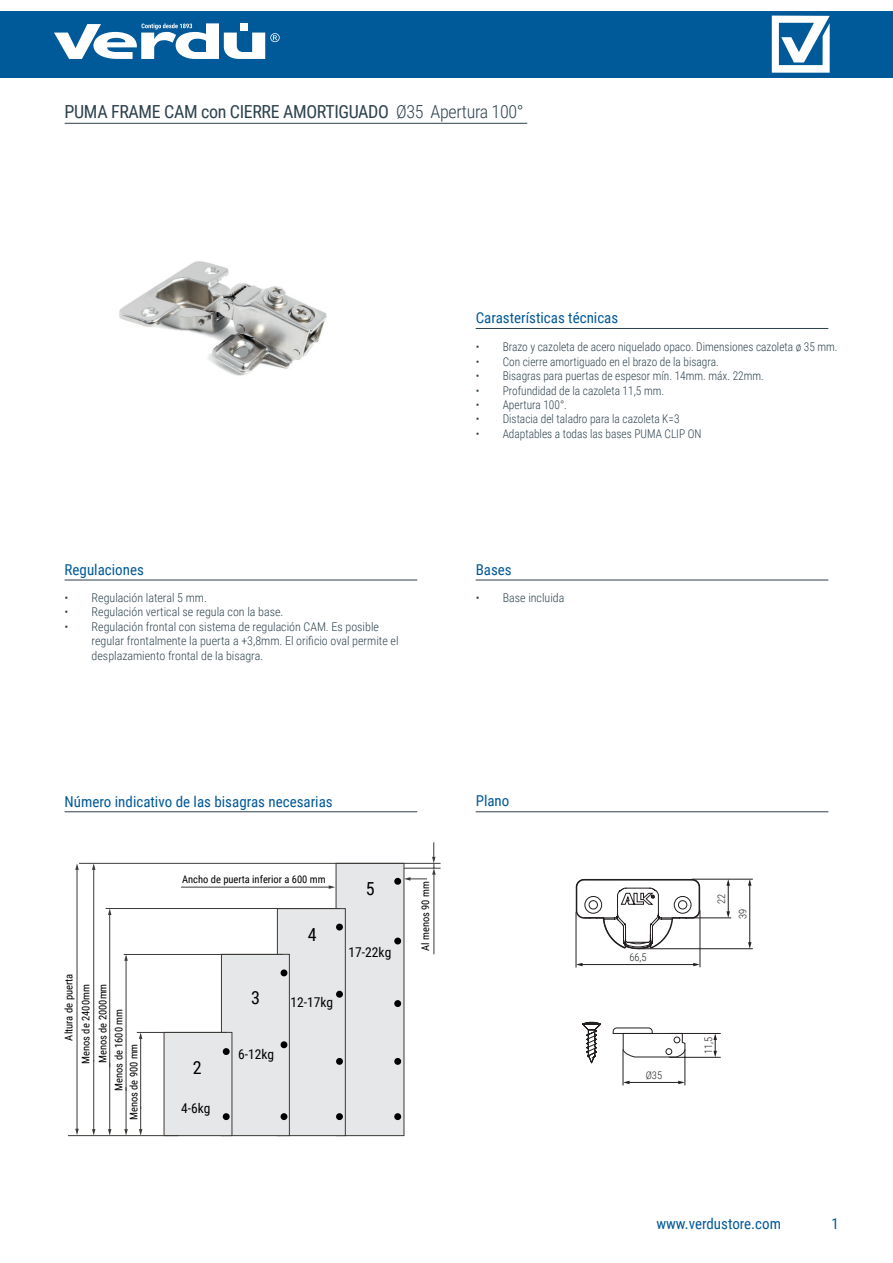
<style>
.page{position:relative;width:893px;height:1263px;background:#fff}
.page>*{position:absolute;margin:0;border:0;box-sizing:border-box;transform-origin:0 0}
.t1{font:18px "Roboto Condensed";letter-spacing:-.02em;color:#2d424d}
.t2{font:18px "Roboto Condensed";color:#000}
.t3{font:15px "Roboto Condensed";color:#005999}
.t4{font:13.5px "Roboto Condensed";color:#000}
.t5{font:300 12px "Roboto Condensed";color:#2d424d;scale:.95 1}
.t6{font:300 12px/14.4px "Roboto Condensed";color:#2d424d}
.t7{font:10.5px/17px "Roboto Condensed";color:#000}
.t8{font:300 10.5px "Roboto Condensed";color:#231f20}
.s1{font-weight:300}
</style>
<div class="page">
<div style="left:0;top:11px;width:893px;height:67px;background:#005999"></div>
<svg style="left:54px;top:23px;width:226px;height:36px"></svg>
<svg style="left:772px;top:16px;width:58px;height:57px"></svg>
<hr style="left:65px;top:123px;width:462px;height:1px;background:#2d424d">
<hr style="left:476px;top:328px;width:352px;height:1px;background:#2d424d">
<hr style="left:476px;top:811px;width:352px;height:1px;background:#2d424d">
<hr style="left:65px;top:811px;width:352px;height:1px;background:#2d424d">
<hr style="left:65px;top:580px;width:352px;height:1px;background:#2d424d">
<hr style="left:476px;top:580px;width:352px;height:1px;background:#2d424d">
<div style="left:336px;top:863px;width:68px;height:272px;background:#e6e7e9"></div>
<div style="left:277px;top:909px;width:68px;height:226px;background:#e6e7e9"></div>
<div style="left:277px;top:908px;width:69px;height:228px;border:1px solid #3d3b38"></div>
<div style="left:221px;top:954px;width:68px;height:181px;background:#e6e7e9"></div>
<div style="left:221px;top:954px;width:69px;height:182px;border:1px solid #3d3b38"></div>
<div style="left:164px;top:1032px;width:68px;height:103px;background:#e6e7e9"></div>
<hr style="left:77px;top:981px;width:1px;height:149px;background:#3d3b38">
<svg style="left:75px;top:1129px;width:4px;height:6px"></svg>
<hr style="left:68px;top:1135px;width:111px;height:1px;background:#3d3b38">
<hr style="left:137px;top:1032px;width:90px;height:1px;background:#3d3b38">
<hr style="left:124px;top:954px;width:159px;height:1px;background:#3d3b38">
<hr style="left:106px;top:908px;width:234px;height:1px;background:#3d3b38">
<hr style="left:79px;top:863px;width:362px;height:1px;background:#3d3b38">
<hr style="left:77px;top:869px;width:1px;height:112px;background:#3d3b38">
<svg style="left:75px;top:863px;width:4px;height:7px"></svg>
<hr style="left:93px;top:1060px;width:1px;height:70px;background:#3d3b38">
<svg style="left:92px;top:1129px;width:3px;height:6px"></svg>
<hr style="left:93px;top:869px;width:1px;height:192px;background:#3d3b38">
<svg style="left:92px;top:863px;width:3px;height:7px"></svg>
<hr style="left:181px;top:887px;width:149px;height:1px;background:#3d3b38">
<svg style="left:329px;top:885px;width:6px;height:4px"></svg>
<hr style="left:109px;top:1063px;width:1px;height:67px;background:#3d3b38">
<svg style="left:108px;top:1129px;width:3px;height:6px"></svg>
<hr style="left:109px;top:914px;width:1px;height:153px;background:#3d3b38">
<svg style="left:108px;top:909px;width:3px;height:6px"></svg>
<hr style="left:126px;top:1087px;width:1px;height:43px;background:#3d3b38">
<svg style="left:124px;top:1129px;width:4px;height:6px"></svg>
<hr style="left:126px;top:960px;width:1px;height:131px;background:#3d3b38">
<svg style="left:124px;top:955px;width:4px;height:6px"></svg>
<svg style="left:139px;top:1106px;width:3px;height:29px"></svg>
<hr style="left:140px;top:1038px;width:1px;height:71px;background:#3d3b38">
<svg style="left:139px;top:1033px;width:3px;height:6px"></svg>
<hr style="left:434px;top:873px;width:1px;height:81px;background:#3d3b38">
<hr style="left:404px;top:868px;width:37px;height:1px;background:#3d3b38">
<svg style="left:404px;top:842px;width:32px;height:39px"></svg>
<div style="left:223px;top:1113px;width:7px;height:7px;background:#000;border-radius:50%"></div>
<div style="left:281px;top:1113px;width:6px;height:7px;background:#000;border-radius:50%"></div>
<div style="left:281px;top:1041px;width:6px;height:7px;background:#000;border-radius:50%"></div>
<div style="left:336px;top:1113px;width:7px;height:7px;background:#000;border-radius:50%"></div>
<div style="left:336px;top:1058px;width:7px;height:7px;background:#000;border-radius:50%"></div>
<div style="left:336px;top:991px;width:7px;height:7px;background:#000;border-radius:50%"></div>
<div style="left:394px;top:1113px;width:7px;height:7px;background:#000;border-radius:50%"></div>
<div style="left:394px;top:1058px;width:7px;height:7px;background:#000;border-radius:50%"></div>
<div style="left:394px;top:1000px;width:7px;height:7px;background:#000;border-radius:50%"></div>
<div style="left:394px;top:937px;width:7px;height:7px;background:#000;border-radius:50%"></div>
<div style="left:281px;top:969px;width:6px;height:7px;background:#000;border-radius:50%"></div>
<div style="left:336px;top:924px;width:7px;height:6px;background:#000;border-radius:50%"></div>
<div style="left:394px;top:878px;width:7px;height:7px;background:#000;border-radius:50%"></div>
<div style="left:223px;top:1048px;width:7px;height:7px;background:#000;border-radius:50%"></div>
<svg style="left:612px;top:1027px;width:74px;height:31px"></svg>
<svg style="left:582px;top:1022px;width:19px;height:42px"></svg>
<hr style="left:669px;top:1057px;width:52px;height:1px;background:#231f20">
<hr style="left:669px;top:1033px;width:52px;height:1px;background:#231f20">
<hr style="left:623px;top:1049px;width:1px;height:36px;background:#231f20">
<hr style="left:685px;top:1049px;width:1px;height:36px;background:#231f20">
<svg style="left:713px;top:1034px;width:4px;height:23px"></svg>
<hr style="left:628px;top:1082px;width:51px;height:1px;background:#231f20">
<svg style="left:678px;top:1081px;width:7px;height:3px"></svg>
<svg style="left:623px;top:1081px;width:6px;height:3px"></svg>
<hr style="left:700px;top:910px;width:1px;height:57px;background:#231f20">
<hr style="left:576px;top:912px;width:1px;height:55px;background:#231f20">
<hr style="left:692px;top:879px;width:61px;height:1px;background:#231f20">
<hr style="left:638px;top:948px;width:115px;height:1px;background:#231f20">
<hr style="left:693px;top:918px;width:38px;height:1px;background:#231f20">
<hr style="left:749px;top:884px;width:1px;height:59px;background:#231f20">
<svg style="left:748px;top:879px;width:3px;height:7px"></svg>
<svg style="left:748px;top:942px;width:3px;height:7px"></svg>
<svg style="left:726px;top:879px;width:4px;height:39px"></svg>
<hr style="left:581px;top:964px;width:113px;height:1px;background:#231f20">
<svg style="left:693px;top:963px;width:7px;height:3px"></svg>
<svg style="left:576px;top:963px;width:6px;height:3px"></svg>
<svg style="left:575px;top:878px;width:126px;height:74px"></svg>
<img style="left:119px;top:261px;width:208px;height:115px">
<p class="t1" style="left:65px;top:99px;width:460px">PUMA FRAME CAM con CIERRE AMORTIGUADO <span class="s1">Ø35 Apertura 100°</span></p>
<p class="t3" style="left:476px;top:307px;width:144px">Carasterísticas técnicas</p>
<p class="t5" style="left:476px;top:339px;width:383px">• Brazo y cazoleta de acero niquelado opaco. Dimensiones cazoleta ø 35 mm.</p>
<p class="t5" style="left:476px;top:353px;width:257px">• Con cierre amortiguado en el brazo de la bisagra.</p>
<p class="t5" style="left:476px;top:368px;width:305px">• Bisagras para puertas de espesor mín. 14mm. máx. 22mm.</p>
<p class="t5" style="left:476px;top:382px;width:200px">• Profundidad de la cazoleta 11,5 mm.</p>
<p class="t5" style="left:476px;top:396px;width:98px">• Apertura 100°.</p>
<p class="t5" style="left:476px;top:411px;width:216px">• Distacia del taladro para la cazoleta K=3</p>
<p class="t5" style="left:476px;top:425px;width:239px">• Adaptables a todas las bases PUMA CLIP ON</p>
<p class="t3" style="left:65px;top:559px;width:81px">Regulaciones</p>
<p class="t3" style="left:476px;top:559px;width:38px">Bases</p>
<p class="t6" style="left:65px;top:590px;width:144px">• Regulación lateral 5 mm.</p>
<p class="t6" style="left:65px;top:604px;width:220px">• Regulación vertical se regula con la base.</p>
<p class="t6" style="left:92px;top:619px;width:308px;text-indent:-27px">• Regulación frontal con sistema de regulación CAM. Es posible regular frontalmente la puerta a +3,8mm. El orificio oval permite el desplazamiento frontal de la bisagra.</p>
<p class="t6" style="left:476px;top:590px;width:90px">• Base incluida</p>
<p class="t3" style="left:65px;top:791px;width:270px">Número indicativo de las bisagras necesarias</p>
<p class="t3" style="left:476px;top:790px;width:35px">Plano</p>
<p class="t7" style="left:60px;top:1064px;width:92px;text-indent:23px;rotate:-90deg">Altura de puerta<br>Menos de 2400mm<br>Menos de 2000mm</p>
<p class="t7" style="left:111px;top:1120px;width:113px;line-height:15.1px;text-indent:29px;rotate:-90deg">Menos de 1600 mm<br>Menos de 900 mm</p>
<p class="t7" style="left:182px;top:870px;width:145px">Ancho de puerta inferior a 600 mm</p>
<h1 class="t2" style="left:193px;top:1055px;width:10px">2</h1>
<p class="t4" style="left:181px;top:1099px;width:31px">4-6kg</p>
<h1 class="t2" style="left:308px;top:922px;width:10px">4</h1>
<h1 class="t2" style="left:251px;top:984px;width:10px">3</h1>
<p class="t4" style="left:238px;top:1044px;width:38px">6-12kg</p>
<p class="t4" style="left:290px;top:993px;width:44px">12-17kg</p>
<h1 class="t2" style="left:366px;top:876px;width:10px">5</h1>
<p class="t4" style="left:349px;top:943px;width:44px">17-22kg</p>
<p class="t7" style="left:417px;top:951px;width:71px;rotate:-90deg">Al menos 90 mm</p>
<p class="t8" style="left:629px;top:950px;width:19px">66,5</p>
<p class="t8" style="left:646px;top:1068px;width:18px">Ø35</p>
<p class="t8" style="left:714px;top:904px;width:12px;rotate:-90deg">22</p>
<p class="t8" style="left:735px;top:919px;width:12px;rotate:-90deg">39</p>
<p class="t8" style="left:701px;top:1054px;width:19px;rotate:-90deg">11,5</p>
<p class="t3" style="left:656px;top:1213px;width:126px">www.verdustore.com</p>
<p class="t3" style="left:832px;top:1213px;width:9px">1</p>
</div>
